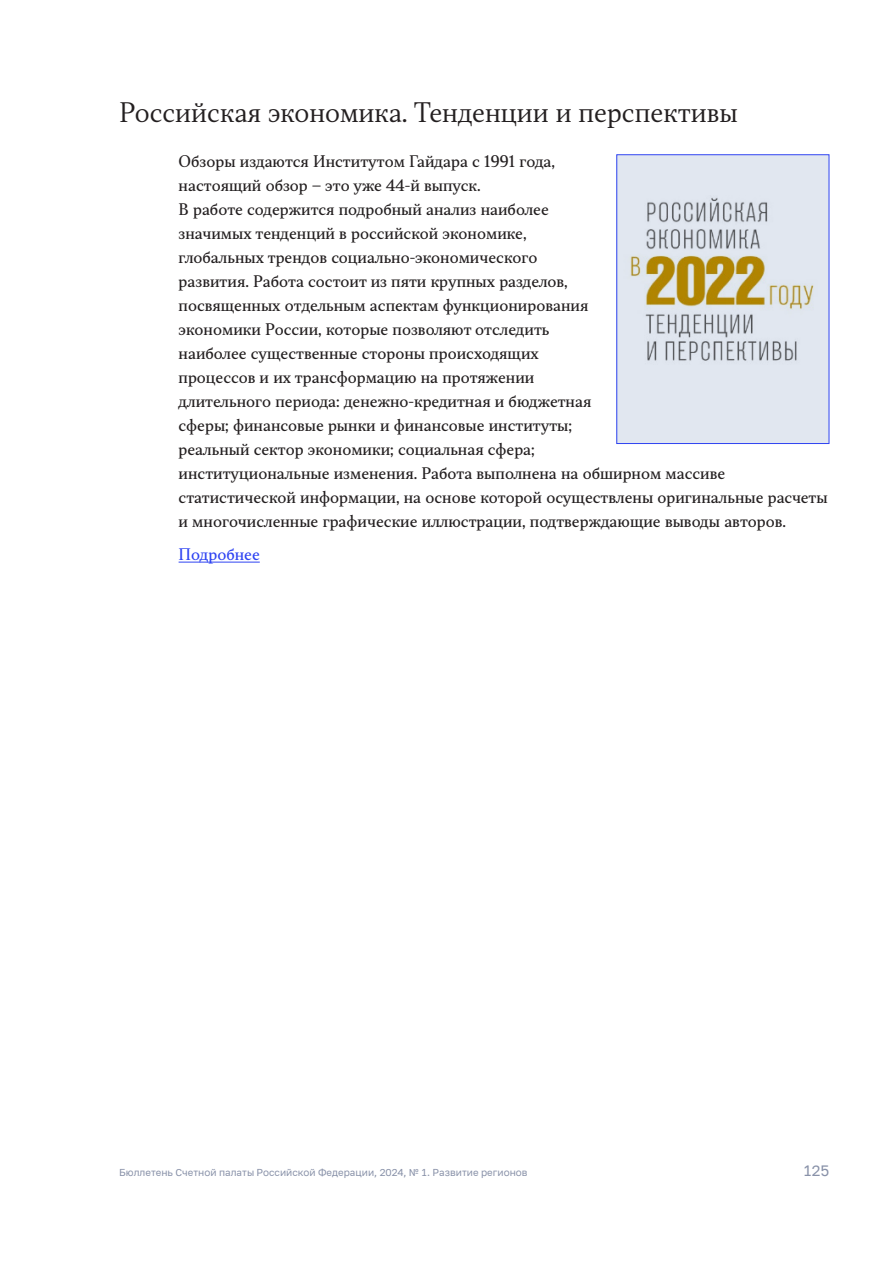
<style>
.page{position:relative;width:893px;height:1263px;background:#fff}
.page>*{position:absolute;margin:0;border:0;box-sizing:border-box;transform-origin:0 0}
.подзаголовок_H2{font:300 25.5px "TT Jenevers";color:#231f20}
.Текст___Абзац{font:15px/24px "TT Jenevers";color:#231f20}
.Текст___Абзац-2{font:15px "TT Jenevers";color:#2f44f2}
.t1{font:15px "PT Russia Text";color:#8992a9}
.t2{font:10.05px "PT Russia Text";color:#8992a9}
</style>
<div class="page">
<hr style="left:179px;top:562px;width:81px;height:1px;background:#2f44f2">
<div style="left:617px;top:155px;width:212px;height:288px;background:#e1e7f0"></div>
<img style="left:630px;top:197px;width:184px;height:164px">
<p class="подзаголовок_H2" style="left:119px;top:96px;width:620px">Российская экономика. Тенденции и перспективы</p>
<p class="Текст___Абзац" style="left:179px;top:150px;width:651px">Обзоры издаются Институтом Гайдара с 1991 года,<br>настоящий обзор – это уже 44-й выпуск.<br>В работе содержится подробный анализ наиболее<br>значимых тенденций в российской экономике,<br>глобальных трендов социально-экономического<br>развития. Работа состоит из пяти крупных разделов,<br>посвященных отдельным аспектам функционирования<br>экономики России, которые позволяют отследить<br>наиболее существенные стороны происходящих<br>процессов и их трансформацию на протяжении<br>длительного периода: денежно-кредитная и бюджетная<br>сферы; финансовые рынки и финансовые институты;<br>реальный сектор экономики; социальная сфера;<br>институциональные изменения. Работа выполнена на обширном массиве статистической информации, на основе которой осуществлены оригинальные расчеты и многочисленные графические иллюстрации, подтверждающие выводы авторов.</p>
<p class="Текст___Абзац-2" style="left:179px;top:544px;width:83px">Подробнее</p>
<p class="t2" style="left:119px;top:1167px;width:410px">Бюллетень Счетной палаты Российской Федерации, 2024, № 1. Развитие регионов</p>
<p class="t1" style="left:803px;top:1162px;width:27px">125</p>
</div>
